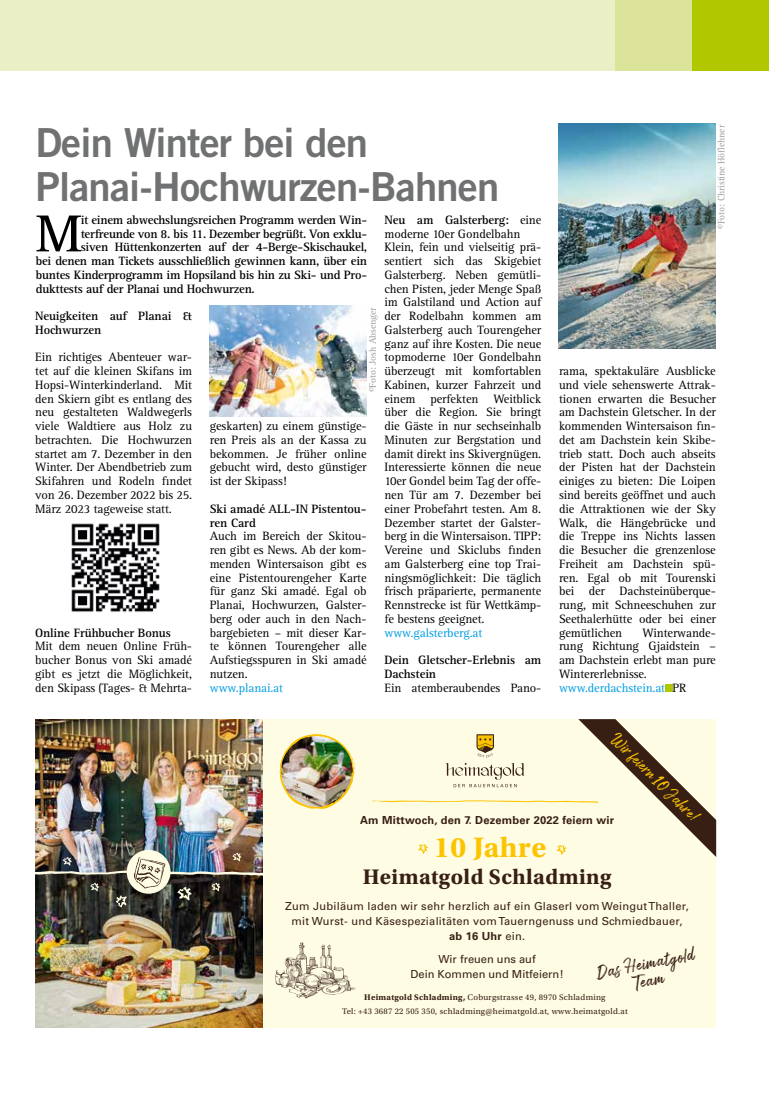
<style>
.page{position:relative;width:769px;height:1099px;background:#fff}
.page>*{position:absolute;margin:0;border:0;box-sizing:border-box;transform-origin:0 0}
.t1{font:700 53.75px "Rotis Serif";color:#000}
.t2{font:40px/43.8px "Trade Gothic Bold Two";letter-spacing:-.02em;color:#707172}
.t3{font:700 29.5px "Utopia Std";letter-spacing:.02em;color:#fcc400}
.t4{font:700 22.12px "Utopia Std";letter-spacing:.02em;color:#381f14}
.t5{font:16.12px/17.2px "Arsilon";color:#381f14;text-align:center}
.t6{font:14.75px "Arsilon";color:#fcc400}
.t7{font:12.5px/13.8px "Rotis Serif";letter-spacing:-.01em;color:#000;text-align:justify}
.t8{font:700 12.5px/13.8px "Rotis Serif";letter-spacing:-.02em;color:#000}
.t9{font:12.5px "Rotis Serif";letter-spacing:-.01em;color:#009ee0}
.t10{font:11.12px/14.8px "Univers LT Std";letter-spacing:.02em;color:#381f14;text-align:center}
.t11{font:11.12px/14.8px "Univers LT Std";color:#381f14;text-align:center}
.t12{font:700 11.12px "Univers LT Std";letter-spacing:.02em;color:#381f14}
.t13{font:9.62px "Rotis Serif";letter-spacing:-.01em;color:#9c9e9f}
.t14{font:8.62px/13.5px "Utopia Std";letter-spacing:.03em;color:#381f14;text-align:center}
.s1{font-weight:700}
.s2{color:#009ee0}
.s3{font-family:"AT Rotis Serif"}
</style>
<div class="page">
<div style="left:692px;top:0;width:77px;height:71px;background:#b1c800"></div>
<div style="left:615px;top:0;width:77px;height:71px;background:#dbe49a"></div>
<div style="left:0;top:0;width:615px;height:71px;background:#eaefc5"></div>
<div style="left:35px;top:719px;width:681px;height:308px;background:#fffce4"></div>
<svg style="left:275px;top:942px;width:81px;height:56px"></svg>
<svg style="left:371px;top:719px;width:345px;height:138px"></svg>
<img style="left:35px;top:719px;width:227px;height:308px">
<svg style="left:127px;top:849px;width:44px;height:44px"></svg>
<img style="left:35px;top:852px;width:228px;height:60px">
<img style="left:279px;top:734px;width:77px;height:75px">
<div style="left:665px;top:684px;width:8px;height:7px;background:#b1c800"></div>
<img style="left:71px;top:523px;width:89px;height:89px">
<img style="left:559px;top:124px;width:157px;height:225px">
<img style="left:210px;top:306px;width:157px;height:110px">
<h2 class="t2" style="left:35px;top:120px;width:465px">Dein Winter bei den<br>Planai-Hochwurzen-Bahnen</h2>
<h1 class="t1" style="left:36px;top:202px;width:47px">M</h1>
<p class="t8" style="left:81px;top:213px;width:288px">it einem abwechslungsreichen Programm werden Win-</p>
<p class="t7" style="left:384px;top:213px;width:158px;text-align:left"><span class="s1">Neu am Galsterberg:</span> eine moderne 10er Gondelbahn<br>Klein, fein und vielseitig prä&shy;sentiert sich das Skigebiet<br>Galsterberg. Neben gemütli&shy;chen Pisten, jeder Menge Spaß im Galstiland und Action auf der Rodelbahn kommen am<br>Galsterberg auch Tourengeher ganz auf ihre Kosten. Die neue topmoderne 10er Gondelbahn überzeugt mit komfortablen<br>Kabinen, kurzer Fahrzeit und einem perfekten Weitblick über die Region. Sie bringt die Gäste in nur sechseinhalb<br>Minuten zur Bergstation und damit direkt ins Skivergnügen.<br>Interessierte können die neue<br>10er Gondel beim Tag der offe&shy;nen Tür am 7. Dezember bei einer Probefahrt testen. Am 8.<br>Dezember startet der Galster&shy;berg in die Wintersaison. TIPP:<br>Vereine und Skiclubs finden am Galsterberg eine top Trai&shy;ningsmöglichkeit: Die täglich frisch präparierte, permanente<br>Rennstrecke ist für Wettkämp&shy;fe bestens geeignet.</p>
<p class="t9" style="left:384px;top:625px;width:99px">www.galsterberg.at</p>
<p class="t8" style="left:384px;top:653px;width:158px">Dein Gletscher-Erlebnis am<br>Dachstein</p>
<p class="t7" style="left:384px;top:681px;width:158px">Ein atemberaubendes Pano-</p>
<p class="t8" style="left:81px;top:227px;width:288px">terfreunde von 8. bis 11. Dezember begrüßt. Von exklu-</p>
<p class="t8" style="left:81px;top:240px;width:288px">siven Hüttenkonzerten auf der 4-Berge-Skischaukel,</p>
<p class="t8" style="left:36px;top:254px;width:333px">bei denen man Tickets ausschließlich gewinnen kann, über ein</p>
<p class="t8" style="left:36px;top:268px;width:333px">buntes Kinderprogramm im Hopsiland bis hin zu Ski- und Pro-</p>
<p class="t8" style="left:36px;top:282px;width:220px">dukttests auf der Planai und Hochwurzen.</p>
<p class="t13" style="left:367px;top:392px;width:86px;rotate:-90deg">©Foto: Josh Absenger</p>
<p class="t8" style="left:35px;top:309px;width:158px">Neuigkeiten auf Planai &amp;<br>Hochwurzen</p>
<p class="t7" style="left:35px;top:351px;width:158px">Ein richtiges Abenteuer war&shy;tet auf die kleinen Skifans im Hopsi-Winterkinderland. Mit den Skiern gibt es entlang des neu gestalteten Waldwegerls viele Waldtiere aus Holz zu betrachten. Die Hochwurzen startet am 7. Dezember in den Winter. Der Abendbetrieb zum Skifahren und Rodeln findet von 26. Dezember 2022 bis 25.<br>März 2023 tageweise statt.</p>
<p class="t7" style="left:210px;top:419px;width:158px">geskarten) zu einem günstige&shy;ren Preis als an der Kassa zu bekommen. Je früher online gebucht wird, desto günstiger ist der Skipass!</p>
<p class="t8" style="left:210px;top:502px;width:158px">Ski amadé ALL-IN Pistentou&shy;ren Card</p>
<p class="t7" style="left:210px;top:529px;width:158px">Auch im Bereich der Skitou&shy;ren gibt es News. Ab der kom&shy;menden Wintersaison gibt es eine Pistentourengeher Karte für ganz Ski amadé. Egal ob Planai, Hochwurzen, Galster&shy;berg oder auch in den Nach&shy;bargebieten – mit dieser Kar&shy;te können Tourengeher alle Aufstiegsspuren in Ski amadé nutzen.</p>
<p class="t9" style="left:210px;top:680px;width:75px">www.planai.at</p>
<p class="t8" style="left:35px;top:625px;width:137px">Online Frühbucher Bonus</p>
<p class="t7" style="left:35px;top:639px;width:158px">Mit dem neuen Online Früh&shy;bucher Bonus von Ski amadé gibt es jetzt die Möglichkeit, den Skipass (Tages- &amp; Mehrta-</p>
<p class="t13" style="left:716px;top:229px;width:106px;rotate:-90deg">©Foto: Christine Höflehner</p>
<p class="t7" style="left:559px;top:364px;width:158px">rama, spektakuläre Ausblicke und viele sehenswerte Attrak&shy;tionen erwarten die Besucher am Dachstein Gletscher. In der kommenden Wintersaison fin&shy;det am Dachstein kein Skibe&shy;trieb statt. Doch auch abseits der Pisten hat der Dachstein einiges zu bieten: Die Loipen sind bereits geöffnet und auch die Attraktionen wie der Sky Walk, die Hängebrücke und die Treppe ins Nichts lassen die Besucher die grenzenlose Freiheit am Dachstein spü&shy;ren. Egal ob mit Tourenski bei der Dachsteinüberque&shy;rung, mit Schneeschuhen zur Seethalerhütte oder bei einer gemütlichen</p>
<p class="t7" style="left:559px;top:626px;width:158px;text-align:left;text-indent:83px">Winterwande&shy;rung Richtung Gjaidstein – am Dachstein erlebt man pure<br>Wintererlebnisse. <span class="s2">www.derdachstein.at</span> <span class="s3">PR</span></p>
<p class="t6" style="left:620px;top:729px;width:121px;rotate:45deg">Wir feiern 10 Jahre!</p>
<p class="t12" style="left:360px;top:813px;width:256px">Am Mittwoch, den 7. Dezember 2022 feiern wir</p>
<h3 class="t3" style="left:434px;top:830px;width:114px">10 Jahre</h3>
<h3 class="t4" style="left:363px;top:864px;width:250px">Heimatgold Schladming</h3>
<p class="t10" style="left:285px;top:899px;width:405px">Zum Jubiläum laden wir sehr herzlich auf ein Glaserl vom Weingut Thaller, mit Wurst- und Käsespezialitäten vom Tauerngenuss und Schmiedbauer, <span class="s1">ab 16 Uhr</span> ein.</p>
<p class="t11" style="left:411px;top:952px;width:155px">Wir freuen uns auf<br>Dein Kommen und Mitfeiern!</p>
<p class="t14" style="left:342px;top:990px;width:287px"><span class="s1">Heimatgold Schladming,</span> Coburgstrasse 49, 8970 Schladming<br>Tel: +43 3687 22 505 350, schladming@heimatgold.at, www.heimatgold.at</p>
<p class="t5" style="left:594px;top:964px;width:102px;rotate:-11deg">Das Heimatgold<br>Team</p>
</div>
